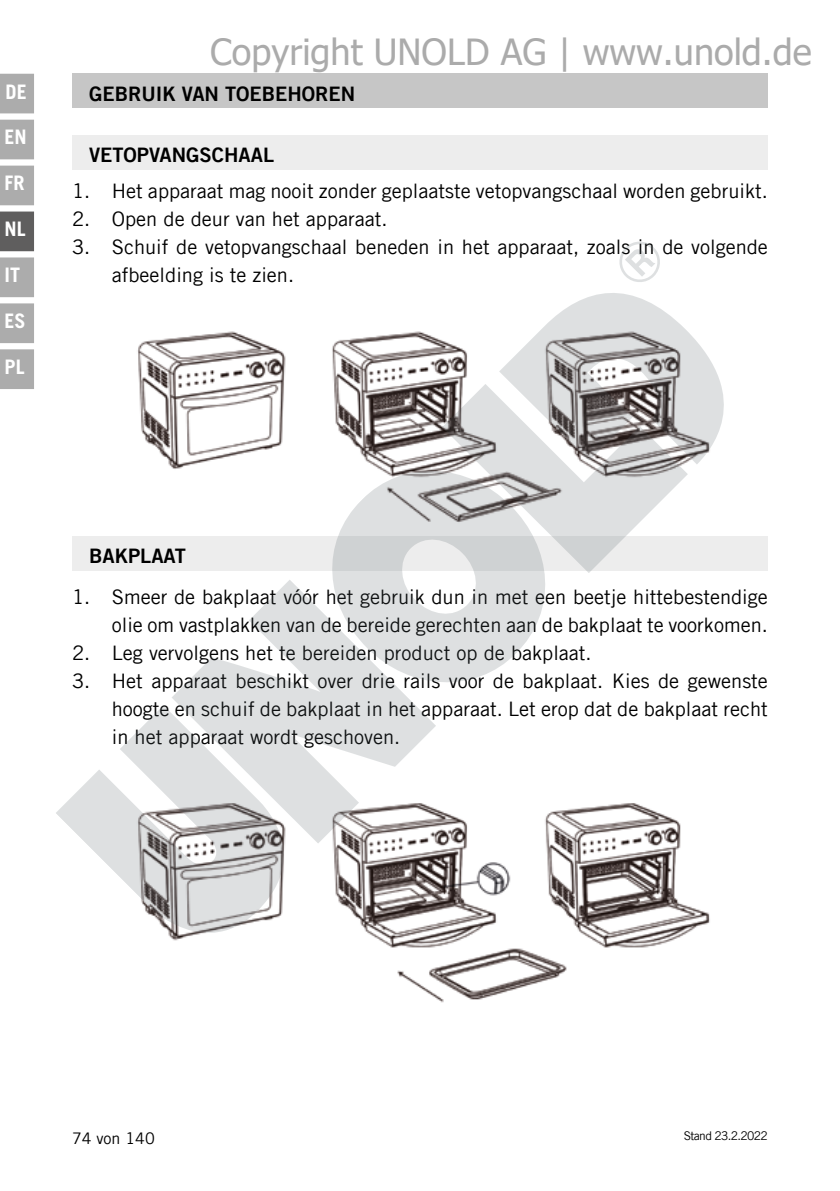
<style>
.page{position:relative;width:840px;height:1191px;background:#fff}
.page>*{position:absolute;margin:0;border:0;box-sizing:border-box;transform-origin:0 0}
.t1{font:36px "Tahoma";color:#ababab}
.t2{font:20px/28px "Trade Gothic LT Com";color:#000}
.t3{font:20px "Trade Gothic LT Com Bd 2";color:#000}
.t4{font:700 20px "Trade Gothic LT Com";color:#fff}
.t5{font:16px "Trade Gothic LT Com";color:#000}
.t6{font:12px "Trade Gothic LT Com";letter-spacing:-.055em;color:#000}
</style>
<div class="page">
<div style="left:0;top:74px;width:34px;height:39px;background:#acacac"></div>
<div style="left:0;top:120px;width:34px;height:39px;background:#acacac"></div>
<div style="left:0;top:166px;width:34px;height:39px;background:#acacac"></div>
<div style="left:0;top:211px;width:34px;height:40px;background:#5f5e5e"></div>
<div style="left:0;top:257px;width:34px;height:40px;background:#acacac"></div>
<div style="left:0;top:303px;width:34px;height:40px;background:#acacac"></div>
<div style="left:0;top:349px;width:34px;height:40px;background:#acacac"></div>
<div style="left:72px;top:135px;width:695px;height:34px;background:#ededed"></div>
<img style="left:137px;top:331px;width:305px;height:138px">
<div style="left:72px;top:536px;width:695px;height:34px;background:#ededed"></div>
<img style="left:332px;top:803px;width:378px;height:200px">
<div style="left:72px;top:74px;width:695px;height:34px;background:#c6c6c6"></div>
<svg style="left:543px;top:293px;width:181px;height:182px;fill:#dee0e1"></svg>
<svg style="left:442px;top:328px;width:245px;height:245px"></svg>
<svg style="left:290px;top:428px;width:297px;height:254px"></svg>
<svg style="left:172px;top:579px;width:264px;height:265px;fill:#dee0e1"></svg>
<svg style="left:56px;top:702px;width:260px;height:239px;fill:#dee0e1"></svg>
<svg style="left:619px;top:241px;width:41px;height:41px"></svg>
<p class="t4" style="left:6px;top:80px;width:23px">DE</p>
<p class="t4" style="left:5px;top:125px;width:24px">EN</p>
<p class="t4" style="left:5px;top:171px;width:22px">FR</p>
<p class="t4" style="left:5px;top:217px;width:23px">NL</p>
<p class="t4" style="left:5px;top:262px;width:17px">IT</p>
<p class="t4" style="left:5px;top:308px;width:23px">ES</p>
<p class="t4" style="left:5px;top:354px;width:22px">PL</p>
<h1 class="t1" style="left:210px;top:27px;width:602px">Copyright UNOLD AG | www.unold.de</h1>
<p class="t3" style="left:89px;top:81px;width:267px">GEBRUIK VAN TOEBEHOREN</p>
<p class="t3" style="left:89px;top:142px;width:186px">VETOPVANGSCHAAL</p>
<p class="t2" style="left:72px;top:177px;width:697px">1. Het apparaat mag nooit zonder geplaatste vetopvangschaal worden gebruikt.</p>
<p class="t2" style="left:72px;top:205px;width:317px">2. Open de deur van het apparaat.</p>
<p class="t2" style="left:112px;top:233px;width:657px;text-indent:-40px">3. Schuif de vetopvangschaal beneden in het apparaat, zoals in de volgende afbeelding is te zien.</p>
<p class="t3" style="left:89px;top:543px;width:98px">BAKPLAAT</p>
<p class="t2" style="left:72px;top:583px;width:697px;text-align:right">1. Smeer de bakplaat vóór het gebruik dun in met een beetje hittebestendige olie om vastplakken van de bereide gerechten aan de bakplaat te voorkomen.</p>
<p class="t2" style="left:72px;top:639px;width:521px">2. Leg vervolgens het te bereiden product op de bakplaat.</p>
<p class="t2" style="left:112px;top:667px;width:657px;text-align:justify;text-indent:-40px">3. Het apparaat beschikt over drie rails voor de bakplaat. Kies de gewenste hoogte en schuif de bakplaat in het apparaat. Let erop dat de bakplaat recht in het apparaat wordt geschoven.</p>
<p class="t5" style="left:72px;top:1128px;width:84px">74 von 140</p>
<p class="t6" style="left:683px;top:1128px;width:85px">Stand 23.2.2022</p>
</div>
